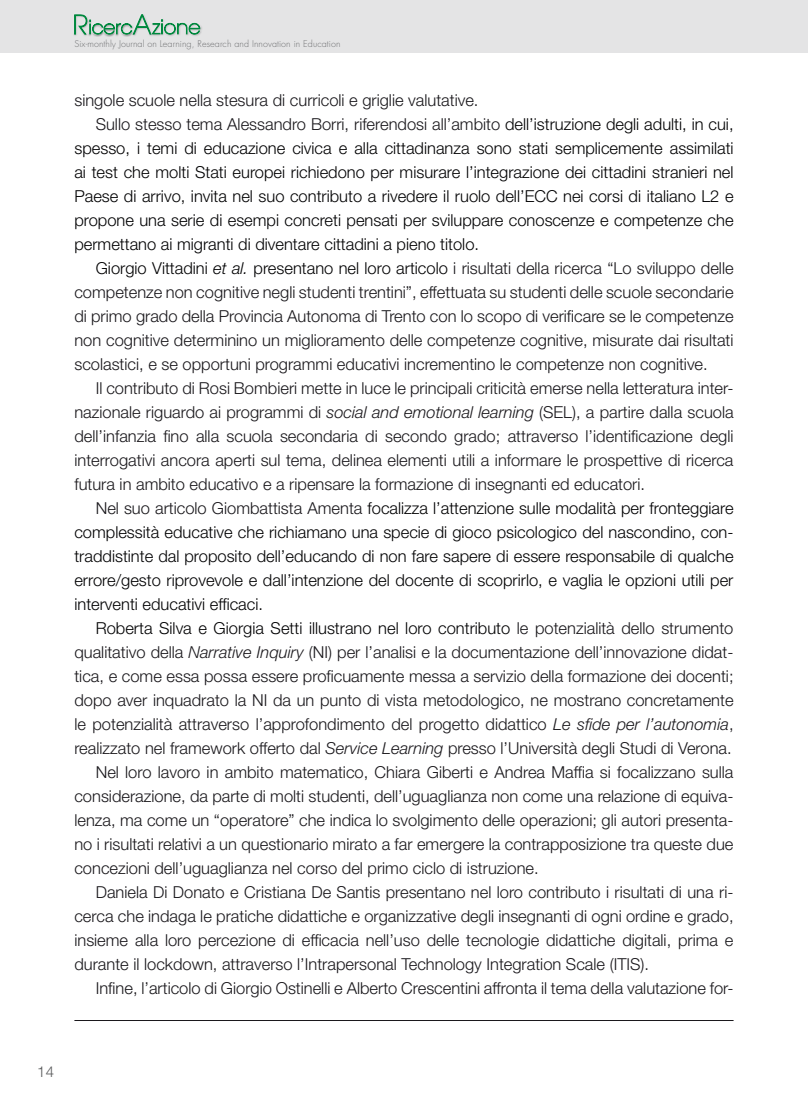
<style>
.page{position:relative;width:808px;height:1106px;background:#fff}
.page>*{position:absolute;margin:0;border:0;box-sizing:border-box;transform-origin:0 0}
.t1{font:300 16.5px "Helvetica Neue LT Std";color:#1a181c}
.t2{font:300 16.5px "Helvetica Neue LT Std";color:#020203}
.t3{font:300 15px "Helvetica Neue CE";color:#595a5b}
.t4{font:300 9px "Futura";letter-spacing:.01em;color:#707173}
.s1{color:#020203}
.s2{font-style:italic}
.s3{color:#1a181c}
</style>
<div class="page">
<hr style="left:74px;top:1020px;width:659px;height:1px;background:#1a181c">
<div style="left:0;top:0;width:808px;height:53px;background:#e4e4e5"></div>
<div style="left:72px;top:14px;width:18px;height:23px;background:#1a181c;opacity:.3"></div>
<div style="left:87px;top:18px;width:48px;height:19px;background:#1a181c;opacity:.5"></div>
<div style="left:131px;top:13px;width:23px;height:24px;background:#1a181c;opacity:.3"></div>
<div style="left:150px;top:18px;width:53px;height:19px;background:#1a181c;opacity:.3"></div>
<svg style="left:74px;top:14px;width:126px;height:21px"></svg>
<p class="t4" style="left:74px;top:38px;width:268px">Six-monthly Journal on Learning, Research and Innovation in Education</p>
<p class="t1" style="left:74px;top:90px;width:406px">singole scuole nella stesura di curricoli e griglie valutative.</p>
<p class="t1" style="left:96px;top:114px;width:639px">Sullo stesso tema Alessandro Borri, riferendosi all’ambito <span class="s1">dell’istruzione degli adulti, in cui,</span></p>
<p class="t2" style="left:74px;top:138px;width:661px">spesso, i temi di educazione civica e alla cittadinanza sono stati semplicemente assimilati</p>
<p class="t2" style="left:74px;top:162px;width:661px">ai test che molti Stati europei richiedono per misurare l’integrazione dei cittadini stranieri nel</p>
<p class="t2" style="left:74px;top:186px;width:661px">Paese di arrivo, invita nel suo contributo a rivedere il ruolo dell’ECC nei corsi di italiano L2 e</p>
<p class="t2" style="left:74px;top:210px;width:661px">propone una serie di esempi concreti pensati per sviluppare conoscenze e competenze che</p>
<p class="t2" style="left:74px;top:234px;width:406px">permettano ai migranti di diventare cittadini a pieno titolo.</p>
<p class="t2" style="left:96px;top:258px;width:639px">Giorgio Vittadini <span class="s2">et al.</span> presentano nel loro articolo <span class="s3">i risultati della ricerca “Lo sviluppo delle</span></p>
<p class="t1" style="left:74px;top:282px;width:661px">competenze non cognitive negli studenti trentini”, effettuata su studenti delle scuole secondarie</p>
<p class="t1" style="left:74px;top:306px;width:661px">di primo grado della Provincia Autonoma di Trento con lo scopo di verificare se le competenze</p>
<p class="t1" style="left:74px;top:330px;width:661px">non cognitive determinino un miglioramento delle competenze cognitive, misurate dai risultati</p>
<p class="t1" style="left:74px;top:354px;width:635px">scolastici, e se opportuni programmi educativi incrementino le competenze non cognitive.</p>
<p class="t1" style="left:96px;top:378px;width:639px">Il contributo di Rosi Bombieri mette in luce le principali criticità emerse nella letteratura inter-</p>
<p class="t1" style="left:74px;top:402px;width:661px">nazionale riguardo ai programmi di <span class="s2">social and emotional learning</span> (SEL), a partire dalla scuola</p>
<p class="t1" style="left:74px;top:426px;width:660px">dell’infanzia fino alla scuola secondaria di secondo grado; attraverso l’identificazione degli</p>
<p class="t1" style="left:74px;top:450px;width:660px">interrogativi ancora aperti sul tema, delinea elementi utili a informare le prospettive di ricerca</p>
<p class="t1" style="left:74px;top:474px;width:572px">futura in ambito educativo e a ripensare la formazione di insegnanti ed educatori.</p>
<p class="t2" style="left:96px;top:498px;width:639px"><span class="s3">Nel suo articolo Giombattista Amenta</span> focalizza l’attenzione sulle modalità per fronteggiare</p>
<p class="t2" style="left:74px;top:522px;width:661px">complessità educative che richiamano una specie di gioco psicologico del nascondino, con-</p>
<p class="t2" style="left:74px;top:546px;width:661px">traddistinte dal proposito dell’educando di non fare sapere di essere responsabile di qualche</p>
<p class="t2" style="left:74px;top:570px;width:660px">errore/gesto riprovevole e dall’intenzione del docente di scoprirlo, e vaglia le opzioni utili per</p>
<p class="t2" style="left:74px;top:594px;width:190px">interventi educativi efficaci.</p>
<p class="t2" style="left:96px;top:618px;width:639px">Roberta Silva e Giorgia Setti illustrano nel loro contributo <span class="s3">le potenzialità dello strumento</span></p>
<p class="t1" style="left:74px;top:642px;width:660px">qualitativo della <span class="s2">Narrative Inquiry</span> (NI) per l’analisi e la documentazione dell’innovazione didat-</p>
<p class="t1" style="left:74px;top:666px;width:661px">tica, e come essa possa essere proficuamente messa a servizio della formazione dei docenti;</p>
<p class="t1" style="left:74px;top:690px;width:661px">dopo aver inquadrato la NI da un punto di vista metodologico, ne mostrano concretamente</p>
<p class="t1" style="left:74px;top:714px;width:661px">le potenzialità attraverso l’approfondimento del progetto didattico <span class="s2">Le sfide per l’autonomia</span>,</p>
<p class="t1" style="left:74px;top:738px;width:659px">realizzato nel framework offerto dal <span class="s2">Service Learning</span> presso l’Università degli Studi di Verona.</p>
<p class="t1" style="left:96px;top:762px;width:639px">Nel loro lavoro in ambito matematico, Chiara Giberti e Andrea Maffia si focalizzano sulla</p>
<p class="t1" style="left:74px;top:786px;width:661px">considerazione, da parte di molti studenti, dell’uguaglianza non come una relazione di equiva-</p>
<p class="t1" style="left:74px;top:810px;width:661px">lenza, ma come un “operatore” che indica lo svolgimento delle operazioni; gli autori presenta-</p>
<p class="t1" style="left:74px;top:834px;width:660px">no i risultati relativi a un questionario mirato a far emergere la contrapposizione tra queste due</p>
<p class="t1" style="left:74px;top:858px;width:466px">concezioni dell’uguaglianza nel corso del primo ciclo di istruzione.</p>
<p class="t1" style="left:96px;top:882px;width:639px">Daniela Di Donato e Cristiana De Santis presentano nel loro contributo i risultati di una ri-</p>
<p class="t1" style="left:74px;top:906px;width:661px">cerca che indaga le pratiche didattiche e organizzative degli insegnanti di ogni ordine e grado,</p>
<p class="t1" style="left:74px;top:930px;width:661px">insieme alla loro percezione di efficacia nell’uso delle tecnologie didattiche digitali, prima e</p>
<p class="t1" style="left:74px;top:954px;width:576px">durante il lockdown, attraverso l’Intrapersonal Technology Integration Scale (ITIS).</p>
<p class="t1" style="left:96px;top:978px;width:639px">Infine, l’articolo di Giorgio Ostinelli e Alberto Crescentini affronta il tema della valutazione for-</p>
<p class="t3" style="left:37px;top:1062px;width:18px">14</p>
</div>
